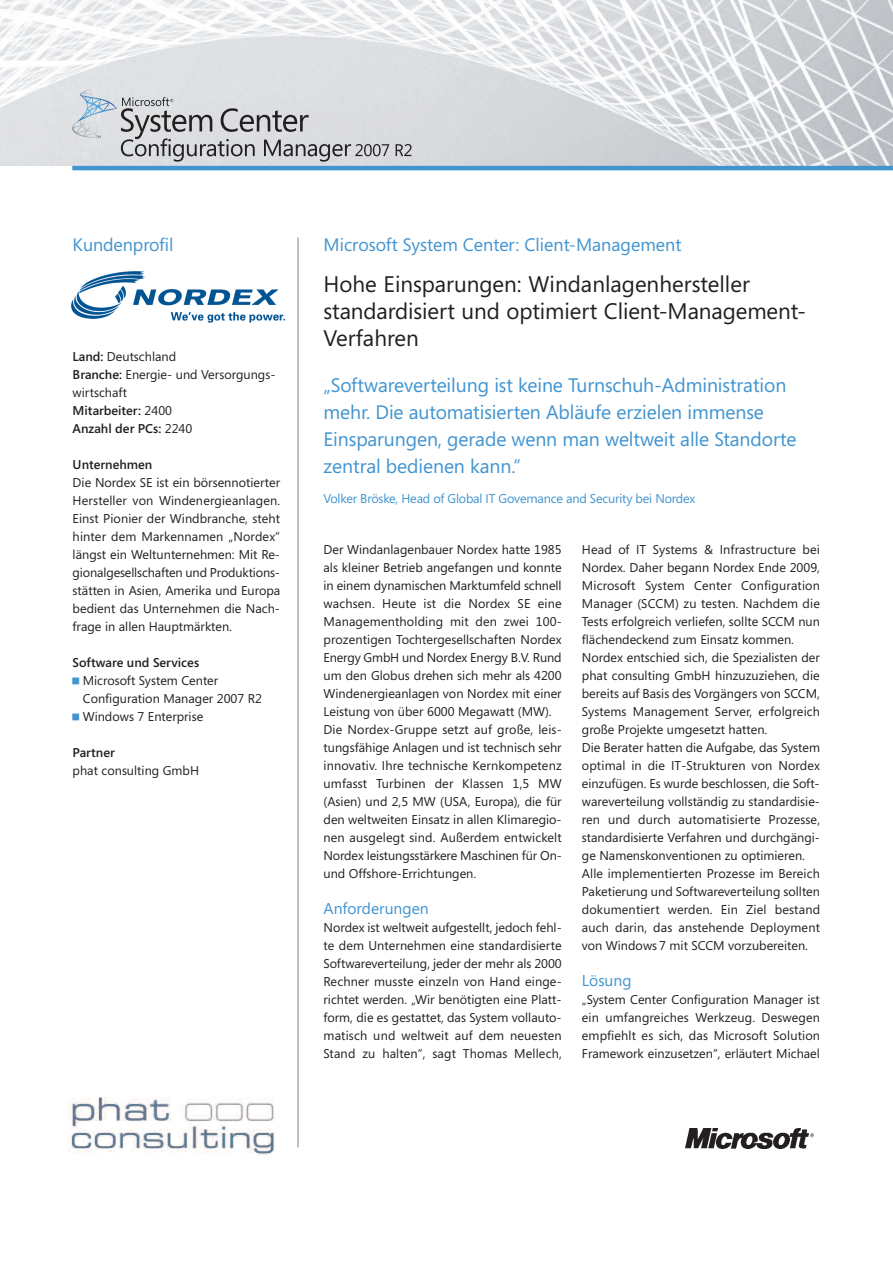
<style>
.page{position:relative;width:893px;height:1263px;background:#fff}
.page>*{position:absolute;margin:0;border:0;box-sizing:border-box;transform-origin:0 0}
.t1{font:22.5px/27px "Segoe";color:#231f20}
.t2{font:19.5px/27px "Segoe";letter-spacing:-.005em;color:#4194d0}
.t3{font:18px "Segoe";color:#4194d0}
.t4{font:15.75px "Segoe";color:#4194d0}
.t5{font:12.75px/18px "Segoe";color:#231f20}
.t6{font:12.75px "Segoe";letter-spacing:-.015em;color:#4194d0}
.t7{font:600 12.75px "Segoe";color:#231f20}
.s1{font-weight:600}
</style>
<div class="page">
<img style="left:0;top:0;width:893px;height:166px">
<img style="left:71px;top:271px;width:214px;height:52px">
<img style="left:70px;top:1097px;width:205px;height:59px">
<img style="left:686px;top:1128px;width:127px;height:21px">
<hr style="left:72px;top:166px;width:821px;height:4px;background:#4194d0">
<hr style="left:298px;top:237px;width:1px;height:910px;background:#808285">
<svg style="left:396px;top:144px;width:15px;height:12px"></svg>
<svg style="left:72px;top:89px;width:317px;height:73px;background:#c5c8cb"></svg>
<h3 class="t3" style="left:73px;top:238px;width:102px">Kundenprofil</h3>
<p class="t5" style="left:73px;top:349px;width:204px"><span class="s1">Land:</span> Deutschland<br><span class="s1">Branche:</span> Energie- und Versorgungs&shy;wirtschaft<br><span class="s1">Mitarbeiter:</span> 2400<br><span class="s1">Anzahl der PCs:</span> 2240</p>
<p class="t7" style="left:73px;top:460px;width:81px">Unternehmen</p>
<p class="t5" style="left:73px;top:475px;width:209px;text-align:justify">Die Nordex SE ist ein börsennotierter Hersteller von Windenergieanlagen.<br>Einst Pionier der Windbranche, steht hinter dem Markennamen „Nordex“ längst ein Weltunternehmen: Mit Re&shy;gionalgesellschaften und Produktions&shy;stätten in Asien, Amerika und Europa bedient das Unternehmen die Nach&shy;frage in allen Hauptmärkten.</p>
<p class="t7" style="left:73px;top:658px;width:128px">Software und Services</p>
<p class="t5" style="left:83px;top:673px;width:181px">Microsoft System Center<br>Configuration Manager 2007 R2<br>Windows 7 Enterprise</p>
<p class="t7" style="left:73px;top:748px;width:44px">Partner</p>
<p class="t5" style="left:73px;top:763px;width:128px">phat consulting GmbH</p>
<h3 class="t3" style="left:324px;top:238px;width:359px">Microsoft System Center: Client-Management</h3>
<h1 class="t1" style="left:324px;top:273px;width:484px">Hohe Einsparungen: Windanlagenhersteller standardisiert und optimiert Client-Management-<br>Verfahren</h1>
<h2 class="t2" style="left:324px;top:373px;width:475px">„Softwareverteilung ist keine Turnschuh-Administration mehr. Die automatisierten Abläufe erzielen immense Einsparungen, gerade wenn man weltweit alle Standorte zentral bedienen kann.“</h2>
<p class="t6" style="left:324px;top:494px;width:373px">Volker Bröske, Head of Global IT Governance and Security bei Nordex</p>
<p class="t5" style="left:324px;top:542px;width:240px">Der Windanlagenbauer Nordex hatte 1985 als kleiner Betrieb angefangen und konnte in einem dynamischen Marktumfeld schnell wachsen. Heute ist die Nordex SE eine Managementholding mit den zwei 100- prozentigen Tochtergesellschaften Nordex Energy GmbH und Nordex Energy B.V. Rund um den Globus drehen sich mehr als 4200<br>Windenergieanlagen von Nordex mit einer Leistung von über 6000 Megawatt (MW).<br>Die Nordex-Gruppe setzt auf große, leis&shy;tungsfähige Anlagen und ist technisch sehr innovativ. Ihre technische Kernkompetenz umfasst Turbinen der Klassen 1,5 MW (Asien) und 2,5 MW (USA, Europa), die für den weltweiten Einsatz in allen Klimaregio&shy;nen ausgelegt sind. Außerdem entwickelt Nordex leistungsstärkere Maschinen für On&shy;und Offshore-Errichtungen.</p>
<p class="t4" style="left:324px;top:903px;width:107px">Anforderungen</p>
<p class="t5" style="left:324px;top:920px;width:240px;text-align:justify">Nordex ist weltweit aufgestellt, jedoch fehl&shy;te dem Unternehmen eine standardisierte Softwareverteilung, jeder der mehr als 2000<br>Rechner musste einzeln von Hand einge&shy;richtet werden. „Wir benötigten eine Platt&shy;form, die es gestattet, das System vollauto&shy;matisch und weltweit auf dem neuesten Stand zu halten“, sagt Thomas Mellech,</p>
<p class="t5" style="left:582px;top:542px;width:240px">Head of IT Systems &amp; Infrastructure bei Nordex. Daher begann Nordex Ende 2009, Microsoft System Center Configuration Manager (SCCM) zu testen. Nachdem die Tests erfolgreich verliefen, sollte SCCM nun flächendeckend zum Einsatz kommen.<br>Nordex entschied sich, die Spezialisten der phat consulting GmbH hinzuzuziehen, die bereits auf Basis des Vorgängers von SCCM, Systems Management Server, erfolgreich große Projekte umgesetzt hatten.<br>Die Berater hatten die Aufgabe, das System optimal in die IT-Strukturen von Nordex einzufügen. Es wurde beschlossen, die Soft&shy;wareverteilung vollständig zu standardisie&shy;ren und durch automatisierte Prozesse, standardisierte Verfahren und durchgängi&shy;ge Namenskonventionen zu optimieren.<br>Alle implementierten Prozesse im Bereich Paketierung und Softwareverteilung sollten dokumentiert werden. Ein Ziel bestand auch darin, das anstehende Deployment von Windows 7 mit SCCM vorzubereiten.</p>
<p class="t4" style="left:582px;top:975px;width:51px">Lösung</p>
<p class="t5" style="left:582px;top:992px;width:240px;text-align:justify">„System Center Configuration Manager ist ein umfangreiches Werkzeug. Deswegen empfiehlt es sich, das Microsoft Solution Framework einzusetzen“, erläutert Michael</p>
</div>
